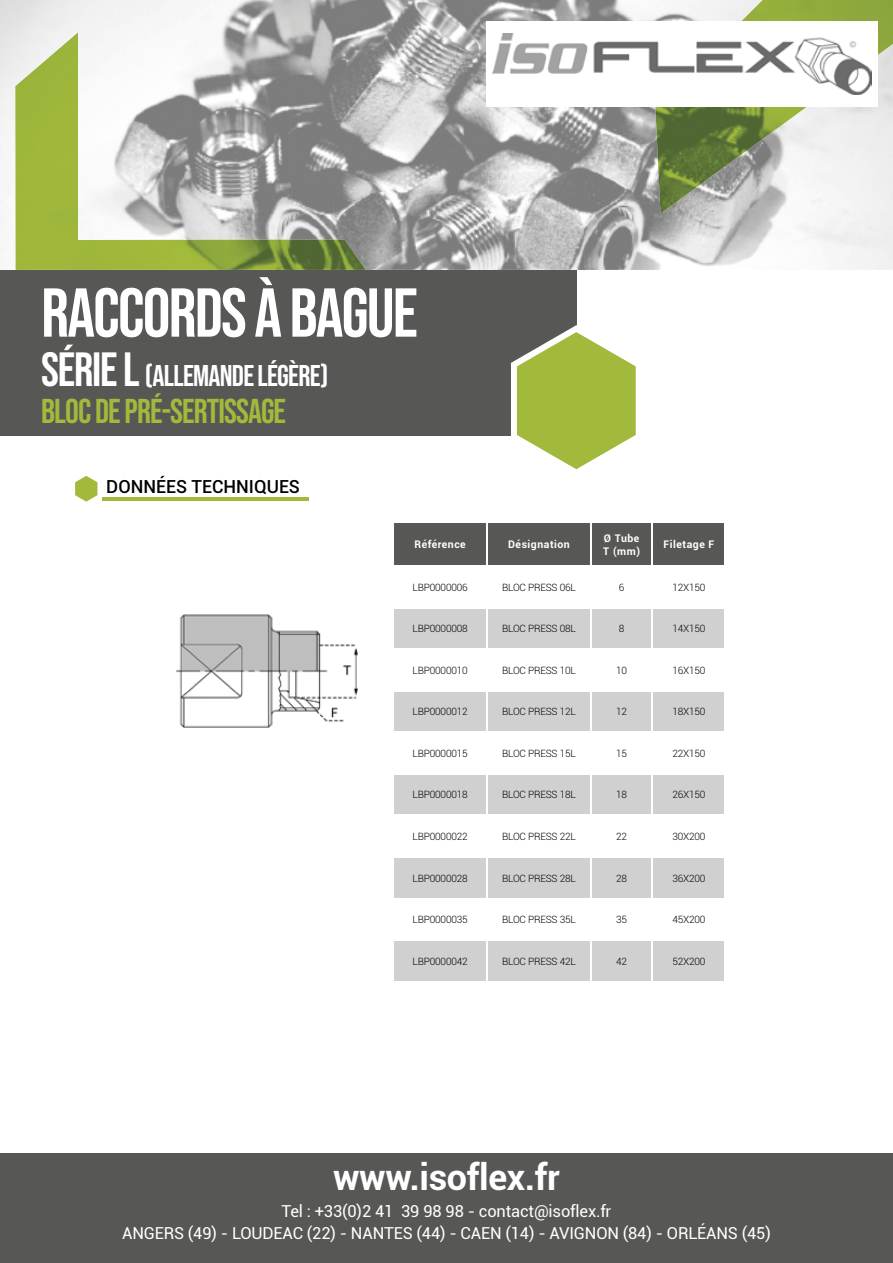
<style>
.page{position:relative;width:893px;height:1263px;background:#fff}
.page>*{position:absolute;margin:0;border:0;box-sizing:border-box;transform-origin:0 0}
.t1{font:69px "Bebas Neue";letter-spacing:-.025em;color:#fff}
.t2{font:700 36px "Roboto";letter-spacing:-.01em;color:#fff}
.t3{font:34.5px "Bebas Neue";letter-spacing:-.025em;color:#a2ba3b}
.t4{font:30px "Bebas Neue";letter-spacing:-.025em;color:#fff}
.t5{font:500 18px "Roboto";color:#000}
.t6{font:16.5px/22px "Roboto";letter-spacing:-.01em;color:#fff;text-align:center}
.t7{font:700 10.5px/12.6px "Roboto";letter-spacing:.05em;color:#fff}
.t8{font:300 10.05px "Roboto";letter-spacing:-.02em;color:#000}
.s1{font-size:48px}
</style>
<div class="page">
<img style="left:0;top:0;width:893px;height:270px">
<img style="left:15px;top:32px;width:351px;height:238px">
<div style="left:0;top:270px;width:576px;height:166px;background:#575756"></div>
<svg style="left:511px;top:325px;width:125px;height:145px"></svg>
<img style="left:655px;top:0;width:238px;height:214px">
<div style="left:486px;top:21px;width:392px;height:85px;background:#fff"></div>
<img style="left:492px;top:34px;width:380px;height:60px">
<div style="left:0;top:1153px;width:893px;height:110px;background:#575756"></div>
<svg style="left:75px;top:475px;width:28px;height:27px"></svg>
<hr style="left:102px;top:498px;width:206px;height:3px;background:#a2ba3b">
<img style="left:176px;top:614px;width:182px;height:114px">
<div style="left:394px;top:523px;width:330px;height:42px;background:#575756"></div>
<svg style="left:394px;top:609px;width:330px;height:372px;fill:#d0d0d0"></svg>
<hr style="left:652px;top:608px;width:1px;height:41px;background:#fff">
<hr style="left:652px;top:650px;width:1px;height:40px;background:#fff">
<hr style="left:652px;top:691px;width:1px;height:41px;background:#fff">
<hr style="left:652px;top:733px;width:1px;height:40px;background:#fff">
<hr style="left:652px;top:774px;width:1px;height:41px;background:#fff">
<hr style="left:652px;top:816px;width:1px;height:40px;background:#fff">
<hr style="left:652px;top:857px;width:1px;height:41px;background:#fff">
<hr style="left:652px;top:899px;width:1px;height:40px;background:#fff">
<hr style="left:652px;top:941px;width:1px;height:40px;background:#fff">
<hr style="left:486px;top:523px;width:2px;height:42px;background:#fff">
<hr style="left:590px;top:523px;width:2px;height:42px;background:#fff">
<hr style="left:652px;top:523px;width:1px;height:42px;background:#fff">
<hr style="left:487px;top:608px;width:1px;height:41px;background:#fff">
<hr style="left:590px;top:608px;width:1px;height:41px;background:#fff">
<hr style="left:392px;top:649px;width:95px;height:1px;background:#fff">
<hr style="left:487px;top:649px;width:104px;height:1px;background:#fff">
<hr style="left:487px;top:650px;width:1px;height:40px;background:#fff">
<hr style="left:591px;top:649px;width:61px;height:1px;background:#fff">
<hr style="left:590px;top:650px;width:1px;height:40px;background:#fff">
<hr style="left:392px;top:690px;width:95px;height:1px;background:#fff">
<hr style="left:487px;top:690px;width:104px;height:1px;background:#fff">
<hr style="left:487px;top:691px;width:1px;height:41px;background:#fff">
<hr style="left:487px;top:733px;width:1px;height:40px;background:#fff">
<hr style="left:487px;top:774px;width:1px;height:41px;background:#fff">
<hr style="left:487px;top:816px;width:1px;height:40px;background:#fff">
<hr style="left:487px;top:857px;width:1px;height:41px;background:#fff">
<hr style="left:487px;top:899px;width:1px;height:40px;background:#fff">
<hr style="left:487px;top:941px;width:1px;height:40px;background:#fff">
<hr style="left:591px;top:690px;width:61px;height:1px;background:#fff">
<hr style="left:590px;top:691px;width:1px;height:41px;background:#fff">
<hr style="left:590px;top:733px;width:1px;height:40px;background:#fff">
<hr style="left:590px;top:774px;width:1px;height:41px;background:#fff">
<hr style="left:590px;top:816px;width:1px;height:40px;background:#fff">
<hr style="left:590px;top:857px;width:1px;height:41px;background:#fff">
<hr style="left:590px;top:899px;width:1px;height:40px;background:#fff">
<hr style="left:590px;top:941px;width:1px;height:40px;background:#fff">
<hr style="left:652px;top:649px;width:74px;height:1px;background:#fff">
<hr style="left:392px;top:732px;width:95px;height:1px;background:#fff">
<hr style="left:392px;top:773px;width:95px;height:1px;background:#fff">
<hr style="left:392px;top:815px;width:95px;height:1px;background:#fff">
<hr style="left:392px;top:856px;width:95px;height:1px;background:#fff">
<hr style="left:392px;top:898px;width:95px;height:1px;background:#fff">
<hr style="left:392px;top:939px;width:95px;height:2px;background:#fff">
<hr style="left:487px;top:732px;width:104px;height:1px;background:#fff">
<hr style="left:487px;top:773px;width:104px;height:1px;background:#fff">
<hr style="left:487px;top:815px;width:104px;height:1px;background:#fff">
<hr style="left:487px;top:856px;width:104px;height:1px;background:#fff">
<hr style="left:487px;top:898px;width:104px;height:1px;background:#fff">
<hr style="left:487px;top:939px;width:104px;height:2px;background:#fff">
<hr style="left:591px;top:732px;width:61px;height:1px;background:#fff">
<hr style="left:591px;top:773px;width:61px;height:1px;background:#fff">
<hr style="left:591px;top:815px;width:61px;height:1px;background:#fff">
<hr style="left:591px;top:856px;width:61px;height:1px;background:#fff">
<hr style="left:591px;top:898px;width:61px;height:1px;background:#fff">
<hr style="left:591px;top:939px;width:61px;height:2px;background:#fff">
<hr style="left:652px;top:690px;width:74px;height:1px;background:#fff">
<hr style="left:652px;top:732px;width:74px;height:1px;background:#fff">
<hr style="left:652px;top:773px;width:74px;height:1px;background:#fff">
<hr style="left:652px;top:815px;width:74px;height:1px;background:#fff">
<hr style="left:652px;top:856px;width:74px;height:1px;background:#fff">
<hr style="left:652px;top:898px;width:74px;height:1px;background:#fff">
<hr style="left:652px;top:939px;width:74px;height:2px;background:#fff">
<h1 class="t1" style="left:41px;top:274px;width:378px">RACCORDS À BAGUE</h1>
<h3 class="t4" style="left:41px;top:359px;width:289px"><span class="s1">SÉRIE L</span> (ALLEMANDE LÉGÈRE)</h3>
<h3 class="t3" style="left:41px;top:392px;width:246px">BLOC DE PRÉ-SERTISSAGE</h3>
<h3 class="t5" style="left:106px;top:474px;width:195px">DONNÉES TECHNIQUES</h3>
<p class="t7" style="left:414px;top:538px;width:53px">Référence</p>
<p class="t7" style="left:508px;top:538px;width:63px">Désignation</p>
<p class="t7" style="left:603px;top:531px;width:38px">Ø Tube<br>T (mm)</p>
<p class="t7" style="left:663px;top:538px;width:52px">Filetage F</p>
<p class="t8" style="left:413px;top:580px;width:57px">LBP0000006</p>
<p class="t8" style="left:502px;top:580px;width:75px">BLOC PRESS 06L</p>
<p class="t8" style="left:619px;top:580px;width:7px">6</p>
<p class="t8" style="left:672px;top:580px;width:34px">12X150</p>
<p class="t8" style="left:413px;top:622px;width:57px">LBP0000008</p>
<p class="t8" style="left:502px;top:622px;width:75px">BLOC PRESS 08L</p>
<p class="t8" style="left:619px;top:622px;width:7px">8</p>
<p class="t8" style="left:672px;top:622px;width:34px">14X150</p>
<p class="t8" style="left:413px;top:663px;width:57px">LBP0000010</p>
<p class="t8" style="left:502px;top:663px;width:75px">BLOC PRESS 10L</p>
<p class="t8" style="left:616px;top:663px;width:12px">10</p>
<p class="t8" style="left:672px;top:663px;width:34px">16X150</p>
<p class="t8" style="left:413px;top:705px;width:57px">LBP0000012</p>
<p class="t8" style="left:502px;top:705px;width:75px">BLOC PRESS 12L</p>
<p class="t8" style="left:616px;top:705px;width:12px">12</p>
<p class="t8" style="left:672px;top:705px;width:34px">18X150</p>
<p class="t8" style="left:413px;top:746px;width:57px">LBP0000015</p>
<p class="t8" style="left:502px;top:746px;width:75px">BLOC PRESS 15L</p>
<p class="t8" style="left:616px;top:746px;width:12px">15</p>
<p class="t8" style="left:672px;top:746px;width:34px">22X150</p>
<p class="t8" style="left:413px;top:788px;width:57px">LBP0000018</p>
<p class="t8" style="left:502px;top:788px;width:75px">BLOC PRESS 18L</p>
<p class="t8" style="left:616px;top:788px;width:12px">18</p>
<p class="t8" style="left:672px;top:788px;width:34px">26X150</p>
<p class="t8" style="left:413px;top:829px;width:57px">LBP0000022</p>
<p class="t8" style="left:502px;top:829px;width:75px">BLOC PRESS 22L</p>
<p class="t8" style="left:616px;top:829px;width:12px">22</p>
<p class="t8" style="left:672px;top:829px;width:34px">30X200</p>
<p class="t8" style="left:413px;top:871px;width:57px">LBP0000028</p>
<p class="t8" style="left:502px;top:871px;width:75px">BLOC PRESS 28L</p>
<p class="t8" style="left:616px;top:871px;width:12px">28</p>
<p class="t8" style="left:672px;top:871px;width:34px">36X200</p>
<p class="t8" style="left:413px;top:912px;width:57px">LBP0000035</p>
<p class="t8" style="left:502px;top:912px;width:75px">BLOC PRESS 35L</p>
<p class="t8" style="left:616px;top:912px;width:12px">35</p>
<p class="t8" style="left:672px;top:912px;width:34px">45X200</p>
<p class="t8" style="left:413px;top:954px;width:57px">LBP0000042</p>
<p class="t8" style="left:502px;top:954px;width:75px">BLOC PRESS 42L</p>
<p class="t8" style="left:616px;top:954px;width:12px">42</p>
<p class="t8" style="left:672px;top:954px;width:34px">52X200</p>
<h2 class="t2" style="left:333px;top:1152px;width:228px">www.isoflex.fr</h2>
<h3 class="t6" style="left:122px;top:1199px;width:650px">Tel : +33(0)2 41 39 98 98 - contact@isoflex.fr<br>ANGERS (49) - LOUDEAC (22) - NANTES (44) - CAEN (14) - AVIGNON (84) - ORLÉANS (45)</h3>
</div>
